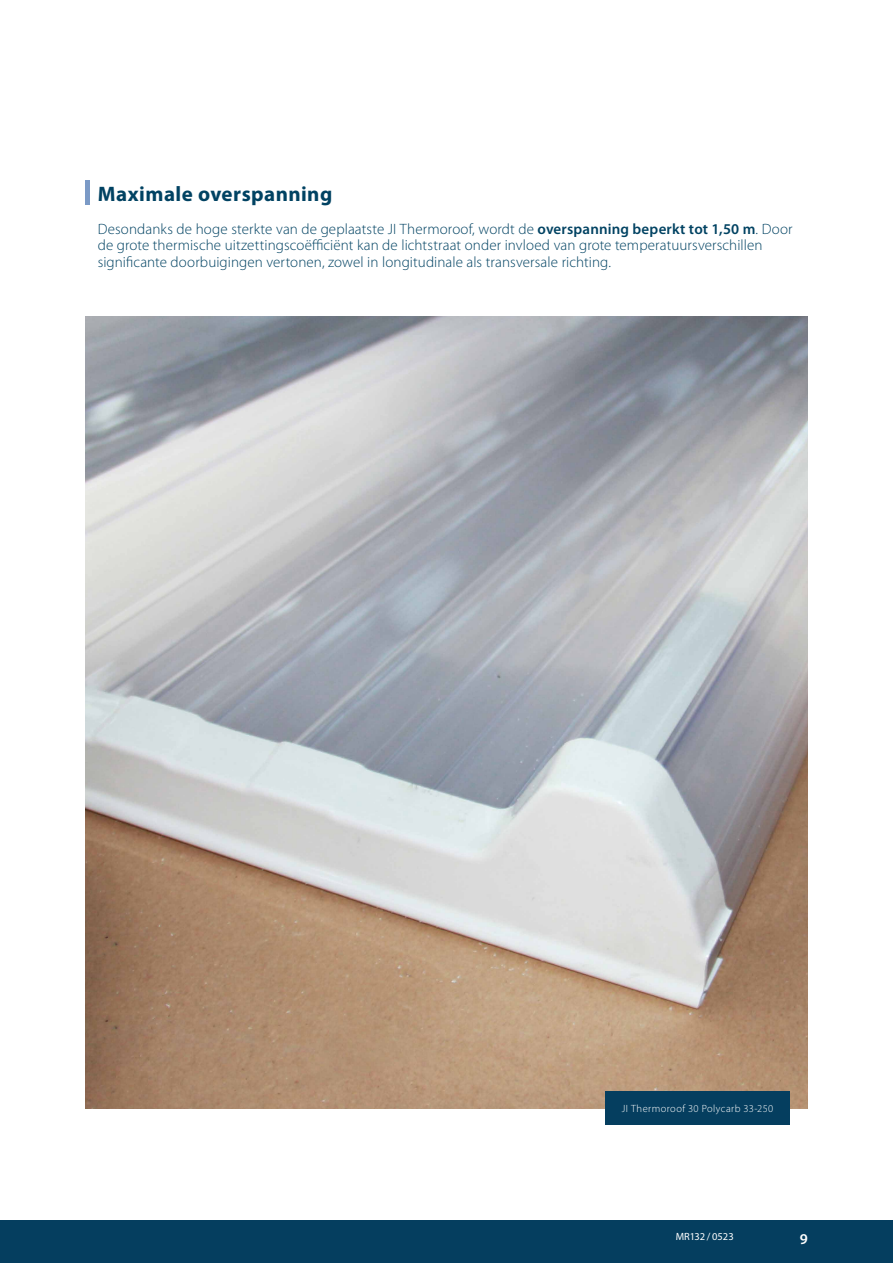
<style>
.page{position:relative;width:893px;height:1263px;background:#fff}
.page>*{position:absolute;margin:0;border:0;box-sizing:border-box;transform-origin:0 0}
.t1{font:700 21px "Myriad Pro";letter-spacing:.02em;color:#004262}
.t2{font:300 15px/16.5px "Myriad Pro";letter-spacing:.005em;color:#004262}
.t3{font:600 15px "Myriad Pro";color:#fff}
.t4{font:300 10.5px "Myriad Pro";letter-spacing:.045em;color:#fff}
.t5{font:10.5px "Myriad Pro";letter-spacing:-.01em;color:#fff}
.s1{font-weight:600}
</style>
<div class="page">
<hr style="left:85px;top:181px;width:4px;height:24px;background:#7b9ac6">
<img style="left:85px;top:316px;width:723px;height:792px">
<div style="left:0;top:1220px;width:893px;height:43px;background:#053e5f"></div>
<div style="left:605px;top:1091px;width:185px;height:34px;background:#053e5f"></div>
<h1 class="t1" style="left:98px;top:180px;width:236px">Maximale overspanning</h1>
<p class="t2" style="left:98px;top:220px;width:696px">Desondanks de hoge sterkte van de geplaatste JI Thermoroof, wordt de <span class="s1">overspanning beperkt tot 1,50 m</span>. Door de grote thermische uitzettingscoëfficiënt kan de lichtstraat onder invloed van grote temperatuursverschillen significante doorbuigingen vertonen, zowel in longitudinale als transversale richting.</p>
<p class="t4" style="left:622px;top:1102px;width:153px">JI Thermoroof 30 Polycarb 33-250</p>
<p class="t5" style="left:676px;top:1230px;width:60px">MR132 / 0523</p>
<p class="t3" style="left:800px;top:1229px;width:10px">9</p>
</div>
